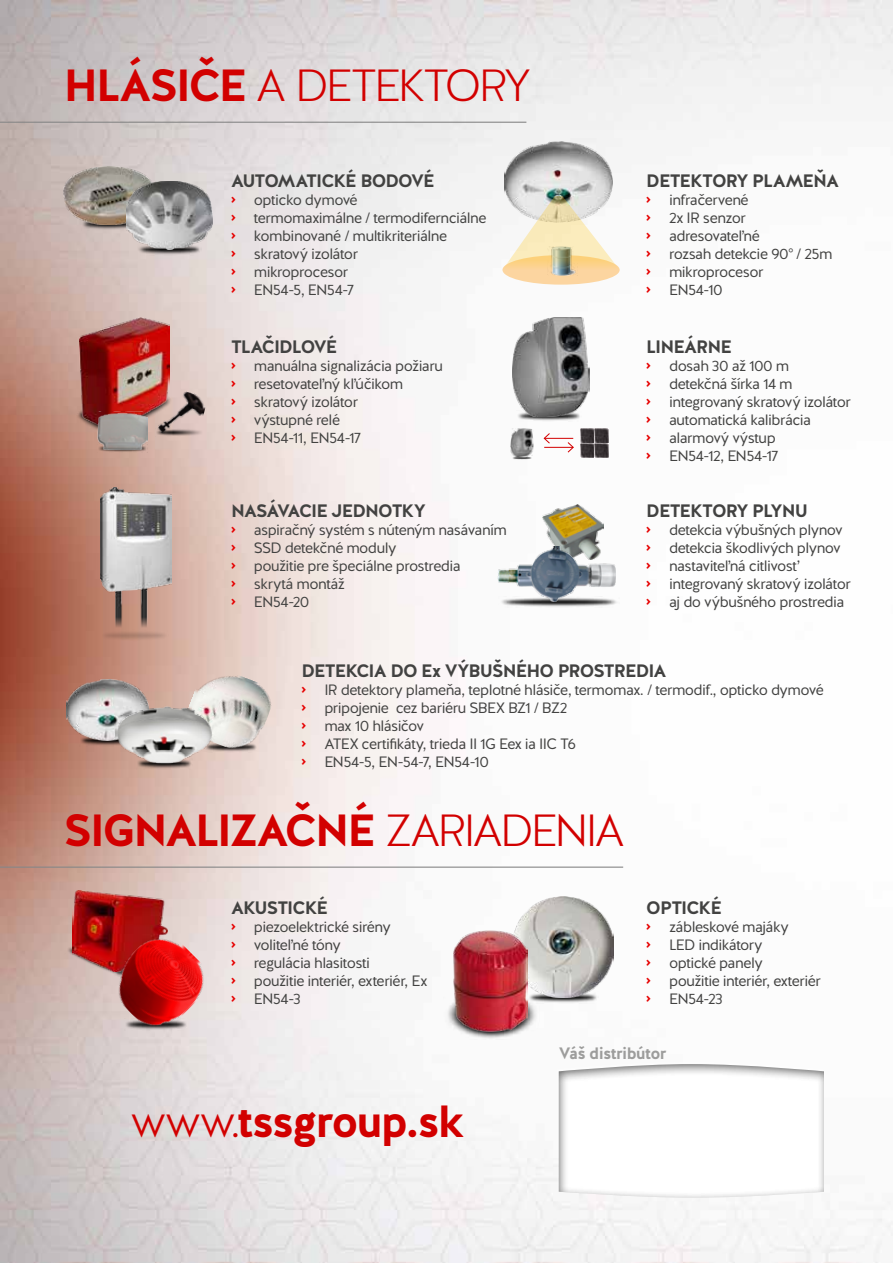
<style>
.page{position:relative;width:893px;height:1263px;background:#fff}
.page>*{position:absolute;margin:0;border:0;box-sizing:border-box;transform-origin:0 0}
.t1{font:700 45px "Halis GR";letter-spacing:-.065em;color:#d20000}
.t2{font:300 45px "Halis GR";letter-spacing:-.065em;color:#d20000}
.t3{font:700 18px "Halis GR";letter-spacing:-.055em;color:#424241}
.t4{font:700 16.5px "Halis GR";color:#9d9d9c}
.t5{font:15px/18px "Halis GR";letter-spacing:-.04em;color:#424241}
.s1{font-weight:700}
.s2{font-weight:700;color:#e60000}
.s3{font-weight:300}
</style>
<div class="page">
<img style="left:0;top:0;width:893px;height:1263px">
<img style="left:539px;top:998px;width:60px;height:6px">
<img style="left:64px;top:943px;width:38px;height:37px">
<img style="left:79px;top:740px;width:36px;height:6px">
<img style="left:499px;top:596px;width:121px;height:11px">
<img style="left:81px;top:224px;width:46px;height:6px">
<img style="left:64px;top:166px;width:90px;height:58px">
<div style="left:550px;top:1054px;width:284px;height:152px;background:#000;opacity:.6"></div>
<hr style="left:0;top:122px;width:526px;height:1px;background:#878787">
<hr style="left:0;top:866px;width:623px;height:2px;background:#878787">
<img style="left:138px;top:250px;width:63px;height:5px">
<img style="left:127px;top:182px;width:85px;height:68px">
<img style="left:505px;top:141px;width:108px;height:55px">
<img style="left:148px;top:429px;width:29px;height:14px">
<img style="left:74px;top:405px;width:23px;height:36px">
<img style="left:80px;top:317px;width:89px;height:112px">
<img style="left:516px;top:416px;width:65px;height:6px">
<img style="left:512px;top:317px;width:77px;height:99px">
<img style="left:100px;top:631px;width:68px;height:10px">
<div style="left:502px;top:255px;width:118px;height:30px;background:#fcd5a0;border-radius:50%"></div>
<img style="left:551px;top:270px;width:25px;height:6px">
<svg style="left:502px;top:196px;width:118px;height:74px"></svg>
<img style="left:157px;top:387px;width:51px;height:55px">
<img style="left:97px;top:450px;width:50px;height:3px">
<img style="left:97px;top:412px;width:51px;height:38px">
<img style="left:155px;top:429px;width:50px;height:8px">
<img style="left:580px;top:428px;width:29px;height:30px">
<img style="left:512px;top:458px;width:19px;height:1px">
<img style="left:510px;top:428px;width:25px;height:30px">
<svg style="left:543px;top:432px;width:31px;height:21px"></svg>
<img style="left:542px;top:504px;width:61px;height:42px">
<img style="left:67px;top:679px;width:81px;height:61px">
<img style="left:72px;top:891px;width:96px;height:80px">
<img style="left:102px;top:924px;width:116px;height:116px">
<img style="left:512px;top:896px;width:102px;height:102px">
<img style="left:444px;top:989px;width:95px;height:51px">
<img style="left:452px;top:930px;width:76px;height:101px">
<img style="left:498px;top:546px;width:117px;height:56px">
<img style="left:180px;top:662px;width:98px;height:95px">
<img style="left:136px;top:764px;width:56px;height:5px">
<img style="left:115px;top:705px;width:98px;height:59px">
<img style="left:100px;top:488px;width:72px;height:143px">
<h1 class="t2" style="left:64px;top:58px;width:469px"><span class="s1">HLÁSIČE</span> A DETEKTORY</h1>
<p class="t3" style="left:231px;top:169px;width:205px">AUTOMATICKÉ BODOVÉ</p>
<p class="t5" style="left:231px;top:191px;width:257px"><span class="s2">›</span> opticko dymové<br><span class="s2">›</span> termomaximálne / termodifernciálne <span class="s2">›</span> kombinované / multikriteriálne<br><span class="s2">›</span> skratový izolátor<br><span class="s2">›</span> mikroprocesor<br><span class="s2">›</span> EN54-5, EN54-7</p>
<p class="t3" style="left:231px;top:335px;width:108px">TLAČIDLOVÉ</p>
<p class="t5" style="left:231px;top:357px;width:214px"><span class="s2">›</span> manuálna signalizácia požiaru <span class="s2">›</span> resetovateľný kľúčikom<br><span class="s2">›</span> skratový izolátor<br><span class="s2">›</span> výstupné relé<br><span class="s2">›</span> EN54-11, EN54-17</p>
<p class="t3" style="left:231px;top:499px;width:196px">NASÁVACIE JEDNOTKY</p>
<p class="t5" style="left:231px;top:521px;width:277px"><span class="s2">›</span> aspiračný systém s núteným nasávaním <span class="s2">›</span> SSD detekčné moduly<br><span class="s2">›</span> použitie pre špeciálne prostredia<br><span class="s2">›</span> skrytá montáž<br><span class="s2">›</span> EN54-20</p>
<p class="t3" style="left:646px;top:169px;width:194px">D ETEKTORY PLAMEŇA</p>
<p class="t5" style="left:646px;top:191px;width:188px"><span class="s2">›</span> infračervené<br><span class="s2">›</span> 2x IR senzor<br><span class="s2">›</span> adresovateľné<br><span class="s2">›</span> rozsah detekcie 90° / 25m <span class="s2">›</span> mikroprocesor<br><span class="s2">›</span> EN54-10</p>
<p class="t3" style="left:646px;top:335px;width:87px">LINEÁRNE</p>
<p class="t5" style="left:646px;top:357px;width:206px"><span class="s2">›</span> dosah 30 až 100 m<br><span class="s2">›</span> detekčná šírka 14 m<br><span class="s2">›</span> integrovaný skratový izolátor <span class="s2">›</span> automatická kalibrácia<br><span class="s2">›</span> alarmový výstup<br><span class="s2">›</span> EN54-12, EN54-17</p>
<p class="t3" style="left:646px;top:499px;width:163px">D ETEKTORY PLYNU</p>
<p class="t5" style="left:646px;top:521px;width:206px"><span class="s2">›</span> detekcia výbušných plynov <span class="s2">›</span> detekcia škodlivých plynov<br><span class="s2">›</span> nastaviteľná citlivosť<br><span class="s2">›</span> integrovaný skratový izolátor <span class="s2">›</span> aj do výbušného prostredia</p>
<p class="t3" style="left:302px;top:659px;width:367px">DETEKCIA DO EX VÝBUŠNÉHO PROSTREDIA</p>
<p class="t5" style="left:302px;top:681px;width:524px"><span class="s2">›</span> IR detektory plameňa, teplotné hlásiče, termomax. / termodif., opticko dymové <span class="s2">›</span> pripojenie cez bariéru SBEX BZ1 / BZ2<br><span class="s2">›</span> max 10 hlásičov<br><span class="s2">›</span> ATEX certifikáty, trieda II 1G Eex ia IIC T6<br><span class="s2">›</span> EN54-5, EN-54-7, EN54-10</p>
<h1 class="t1" style="left:64px;top:801px;width:563px">SIGNALIZAČNÉ <span class="s3">ZARIADENIA</span></h1>
<p class="t3" style="left:231px;top:896px;width:98px">AKUSTICKÉ</p>
<p class="t5" style="left:231px;top:918px;width:198px"><span class="s2">›</span> piezoelektrické sirény<br><span class="s2">›</span> voliteľné tóny<br><span class="s2">›</span> regulácia hlasitosti<br><span class="s2">›</span> použitie interiér, exteriér, Ex <span class="s2">›</span> EN54-3</p>
<p class="t3" style="left:646px;top:896px;width:77px">OPTICKÉ</p>
<p class="t5" style="left:646px;top:918px;width:176px"><span class="s2">›</span> zábleskové majáky<br><span class="s2">›</span> LED indikátory<br><span class="s2">›</span> optické panely<br><span class="s2">›</span> použitie interiér, exteriér <span class="s2">›</span> EN54-23</p>
<h1 class="t1" style="left:130px;top:1092px;width:336px"><span class="s3">WWW.</span>TSSGROUP.SK</h1>
<p class="t4" style="left:559px;top:1042px;width:109px">VÁŠ DISTRIBÚTOR</p>
</div>
